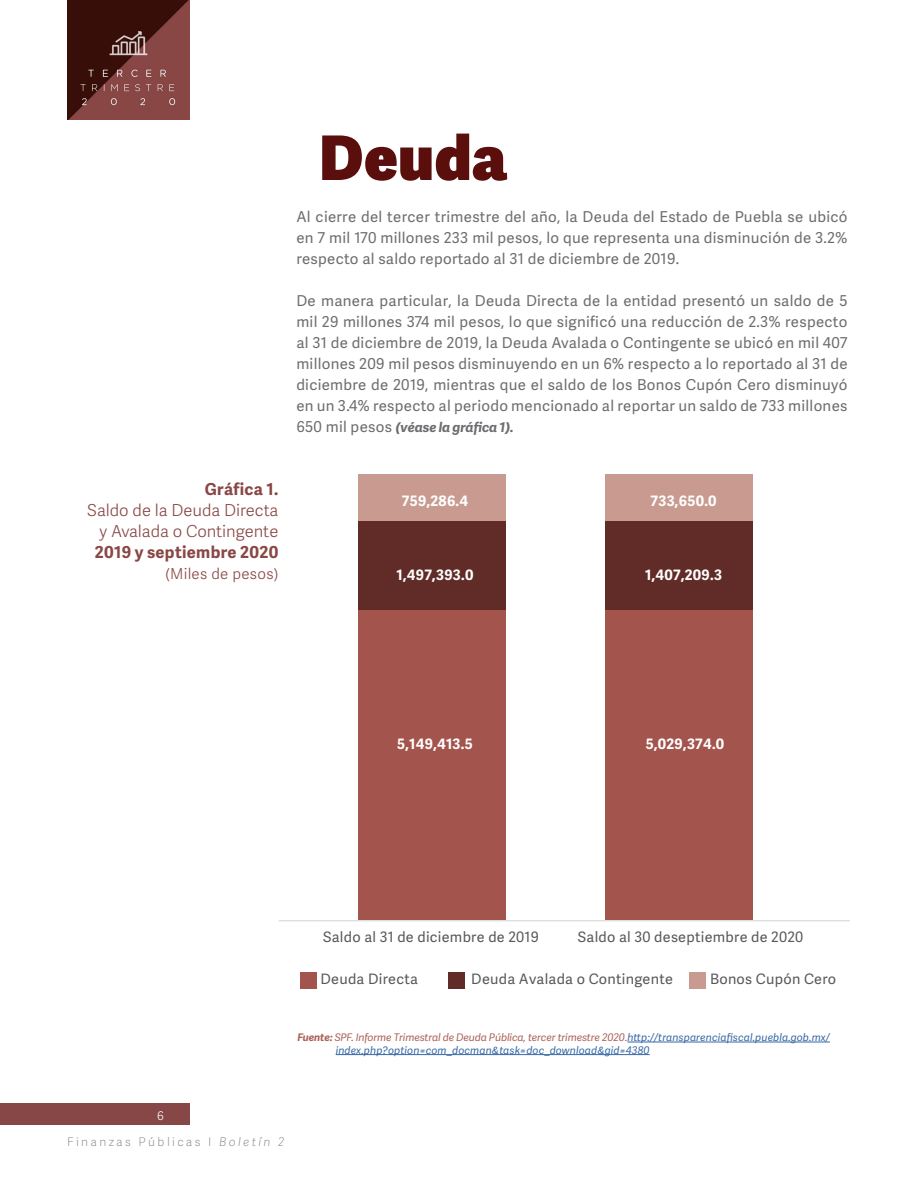
<style>
.page{position:relative;width:918px;height:1188px;background:#fff}
.page>*{position:absolute;margin:0;border:0;box-sizing:border-box;transform-origin:0 0}
.t1{font:800 61.5px "Adelle Sans";letter-spacing:.01em;color:#5a0f0d}
.t2{font:300 16.5px "Adelle Sans";color:#894745}
.t3{font:700 16.5px "Adelle Sans";letter-spacing:.02em;color:#894745}
.t4{font:15px/21px "Adelle Sans";letter-spacing:.02em;color:#6c6d70;text-align:justify}
.t5{font:300 15px "Adelle Sans";letter-spacing:.02em;color:#894745}
.t6{font:14.4px "Adelle Sans";letter-spacing:.02em;color:#57585a}
.t7{font:700 14.4px "Adelle Sans";letter-spacing:.02em;color:#fff}
.t8{font:italic 700 13.5px "Adelle Sans";letter-spacing:-.01em;color:#6c6d70}
.t9{font:100 12px "Adelle Sans";letter-spacing:.2em;color:#808080}
.t10{font:300 12px "Adelle Sans";color:#fff}
.t11{font:italic 10.5px/12.6px "Adelle Sans";letter-spacing:.01em;color:#3667a4}
.s1{font-weight:400;font-style:normal;font-size:15px}
.s2{font-weight:700;color:#ab6158}
.s3{color:#ab6158}
.s4{font-style:italic}
</style>
<div class="page">
<img style="left:68px;top:0;width:122px;height:120px">
<div style="left:0;top:1104px;width:190px;height:21px;background:#874747"></div>
<hr style="left:627px;top:1042px;width:203px;height:1px;background:#3667a4">
<hr style="left:336px;top:1054px;width:314px;height:1px;background:#3667a4">
<div style="left:605px;top:610px;width:147px;height:310px;background:#a3544c"></div>
<div style="left:605px;top:520px;width:147px;height:90px;background:#612c27"></div>
<div style="left:605px;top:474px;width:147px;height:46px;background:#c99b90"></div>
<div style="left:358px;top:610px;width:147px;height:310px;background:#a3544c"></div>
<div style="left:358px;top:520px;width:147px;height:90px;background:#612c27"></div>
<div style="left:358px;top:474px;width:147px;height:46px;background:#c99b90"></div>
<hr style="left:279px;top:920px;width:571px;height:1px;background:#cfd1d0">
<div style="left:301px;top:972px;width:16px;height:17px;background:#a3544c"></div>
<div style="left:449px;top:972px;width:16px;height:17px;background:#612c27"></div>
<div style="left:689px;top:972px;width:17px;height:17px;background:#c99b90"></div>
<p class="t3" style="left:205px;top:477px;width:75px">Gráfica 1.</p>
<p class="t2" style="left:87px;top:498px;width:193px">Saldo de la Deuda Directa</p>
<p class="t2" style="left:100px;top:519px;width:180px">y Avalada o Contingente</p>
<p class="t3" style="left:95px;top:540px;width:185px">2019 y septiembre 2020</p>
<p class="t5" style="left:165px;top:563px;width:115px">(Miles de pesos)</p>
<p class="t1" style="left:319px;top:112px;width:190px">Deuda</p>
<p class="t4" style="left:296px;top:206px;width:553px">Al cierre del tercer trimestre del año, la Deuda del Estado de Puebla se ubicó en 7 mil 170 millones 233 mil pesos, lo que representa una disminución de 3.2% respecto al saldo reportado al 31 de diciembre de 2019.</p>
<p class="t4" style="left:296px;top:290px;width:553px">De manera particular, la Deuda Directa de la entidad presentó un saldo de 5 mil 29 millones 374 mil pesos, lo que significó una reducción de 2.3% respecto al 31 de diciembre de 2019, la Deuda Avalada o Contingente se ubicó en mil 407 millones 209 mil pesos disminuyendo en un 6% respecto a lo reportado al 31 de diciembre de 2019, mientras que el saldo de los Bonos Cupón Cero disminuyó en un 3.4% respecto al periodo mencionado al reportar un saldo de 733 millones</p>
<p class="t8" style="left:296px;top:418px;width:219px"><span class="s1">650 mil pesos</span> (véase la gráfica 1).</p>
<p class="t7" style="left:402px;top:491px;width:68px">759,286.4</p>
<p class="t7" style="left:396px;top:564px;width:79px">1,497,393.0</p>
<p class="t7" style="left:650px;top:491px;width:68px">733,650.0</p>
<p class="t7" style="left:645px;top:564px;width:78px">1,407,209.3</p>
<p class="t7" style="left:397px;top:733px;width:77px">5,149,413.5</p>
<p class="t7" style="left:646px;top:733px;width:80px">5,029,374.0</p>
<p class="t6" style="left:323px;top:927px;width:217px">Saldo al 31 de diciembre de 2019</p>
<p class="t6" style="left:578px;top:927px;width:227px">Saldo al 30 deseptiembre de 2020</p>
<p class="t6" style="left:320px;top:969px;width:99px">Deuda Directa</p>
<p class="t6" style="left:471px;top:969px;width:203px">Deuda Avalada o Contingente</p>
<p class="t6" style="left:710px;top:969px;width:128px">Bonos Cupón Cero</p>
<p class="t11" style="left:336px;top:1031px;width:496px;text-indent:-38px"><span class="s2">Fuente:</span> <span class="s3">SPF. Informe Trimestral de Deuda Pública, tercer trimestre 2020.</span>http://transparenciafiscal.puebla.gob.mx/ index.php?option=com_docman&amp;task=doc_download&amp;gid=4380</p>
<p class="t10" style="left:157px;top:1107px;width:8px">6</p>
<p class="t9" style="left:67px;top:1133px;width:219px">Finanzas Públicas I <span class="s4">Boletín 2</span></p>
</div>
